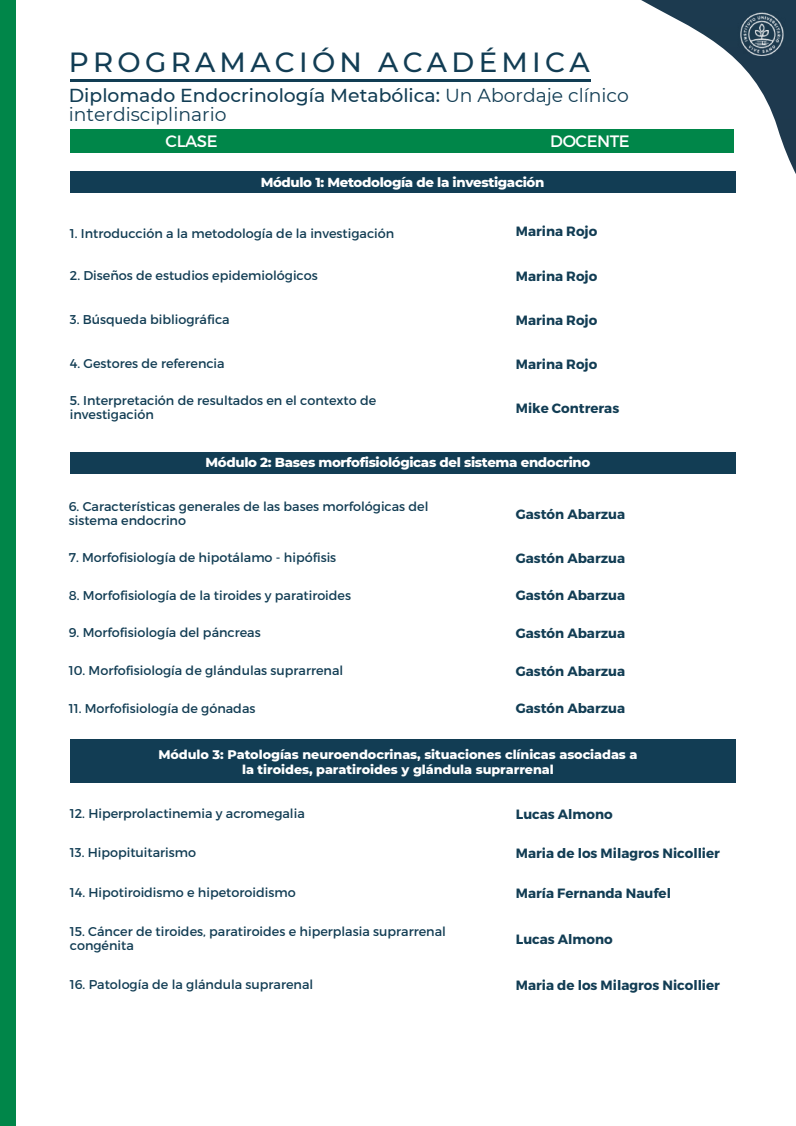
<style>
.page{position:relative;width:796px;height:1126px;background:#fff}
.page>*{position:absolute;margin:0;border:0;box-sizing:border-box;transform-origin:0 0}
.t1{font:500 27.67px "Montserrat";letter-spacing:.155em;color:#123d54}
.t2{font:18.75px/19.6px "Montserrat";color:#123d54}
.t3{font:16.5px "Montserrat";letter-spacing:-.025em;color:#fff}
.t4{font:700 13.42px "Montserrat";color:#123d54}
.t5{font:800 13.35px "Montserrat";letter-spacing:-.025em;color:#fff}
.t6{font:12.75px/13.5px "Montserrat";color:#123d54}
.t7{font:800 12.75px/15.1px "Montserrat";letter-spacing:-.005em;color:#fff;text-align:center}
.s1{font-weight:500}
</style>
<div class="page">
<svg style="left:525px;top:0;width:270px;height:193px"></svg>
<img style="left:731px;top:6px;width:59px;height:59px">
<div style="left:70px;top:171px;width:665px;height:22px;background:#123d54"></div>
<div style="left:70px;top:451px;width:665px;height:22px;background:#123d54"></div>
<div style="left:0;top:0;width:15px;height:1125px;background:#008649"></div>
<hr style="left:70px;top:79px;width:520px;height:2px;background:#123d54">
<div style="left:70px;top:129px;width:663px;height:23px;background:#008649"></div>
<div style="left:70px;top:739px;width:665px;height:43px;background:#123d54"></div>
<h1 class="t1" style="left:69px;top:45px;width:522px">PROGRAMACIÓN ACADÉMICA</h1>
<h2 class="t2" style="left:69px;top:85px;width:561px"><span class="s1">Diplomado Endocrinología Metabólica:</span> Un Abordaje clínico interdisciplinario</h2>
<p class="t3" style="left:165px;top:131px;width:53px">CLASE</p>
<p class="t3" style="left:550px;top:131px;width:81px">DOCENTE</p>
<p class="t5" style="left:261px;top:174px;width:285px">Módulo 1: Metodología de la investigación</p>
<p class="t6" style="left:70px;top:226px;width:326px">1. Introducción a la metodología de la investigación</p>
<p class="t4" style="left:515px;top:223px;width:83px">Marina Rojo</p>
<p class="t6" style="left:70px;top:268px;width:249px">2. Diseños de estudios epidemiológicos</p>
<p class="t4" style="left:515px;top:267px;width:83px">Marina Rojo</p>
<p class="t6" style="left:70px;top:312px;width:161px">3. Búsqueda bibliográfica</p>
<p class="t4" style="left:515px;top:311px;width:83px">Marina Rojo</p>
<p class="t6" style="left:70px;top:356px;width:156px">4. Gestores de referencia</p>
<p class="t4" style="left:515px;top:355px;width:83px">Marina Rojo</p>
<p class="t6" style="left:70px;top:393px;width:308px">5. Interpretación de resultados en el contexto de investigación</p>
<p class="t4" style="left:515px;top:399px;width:105px">Mike Contreras</p>
<p class="t5" style="left:205px;top:454px;width:386px">Módulo 2: Bases morfofisiológicas del sistema endocrino</p>
<p class="t6" style="left:69px;top:499px;width:361px">6. Características generales de las bases morfológicas del sistema endocrino</p>
<p class="t4" style="left:515px;top:505px;width:111px">Gastón Abarzua</p>
<p class="t6" style="left:69px;top:550px;width:269px">7. Morfofisiología de hipotálamo - hipófisis</p>
<p class="t4" style="left:515px;top:549px;width:111px">Gastón Abarzua</p>
<p class="t6" style="left:69px;top:587px;width:284px">8. Morfofisiología de la tiroides y paratiroides</p>
<p class="t4" style="left:515px;top:586px;width:111px">Gastón Abarzua</p>
<p class="t6" style="left:69px;top:625px;width:193px">9. Morfofisiología del páncreas</p>
<p class="t4" style="left:515px;top:624px;width:111px">Gastón Abarzua</p>
<p class="t6" style="left:69px;top:662px;width:276px">10. Morfofisiología de glándulas suprarrenal</p>
<p class="t4" style="left:515px;top:662px;width:111px">Gastón Abarzua</p>
<p class="t6" style="left:69px;top:700px;width:188px">11. Morfofisiología de gónadas</p>
<p class="t4" style="left:515px;top:699px;width:111px">Gastón Abarzua</p>
<p class="t7" style="left:158px;top:746px;width:480px">Módulo 3: Patologías neuroendocrinas, situaciones clínicas asociadas a la tiroides, paratiroides y glándula suprarrenal</p>
<p class="t6" style="left:70px;top:805px;width:236px">12. Hiperprolactinemia y acromegalia</p>
<p class="t4" style="left:515px;top:805px;width:98px">Lucas Almono</p>
<p class="t6" style="left:70px;top:844px;width:128px">13. Hipopituitarismo</p>
<p class="t4" style="left:515px;top:843px;width:206px">Maria de los Milagros Nicollier</p>
<p class="t6" style="left:70px;top:884px;width:227px">14. Hipotiroidismo e hipetoroidismo</p>
<p class="t4" style="left:515px;top:883px;width:157px">María Fernanda Naufel</p>
<p class="t6" style="left:70px;top:923px;width:377px">15. Cáncer de tiroides, paratiroides e hiperplasia suprarrenal congénita</p>
<p class="t4" style="left:515px;top:929px;width:98px">Lucas Almono</p>
<p class="t6" style="left:70px;top:976px;width:245px">16. Patología de la glándula suprarenal</p>
<p class="t4" style="left:515px;top:975px;width:206px">Maria de los Milagros Nicollier</p>
</div>
